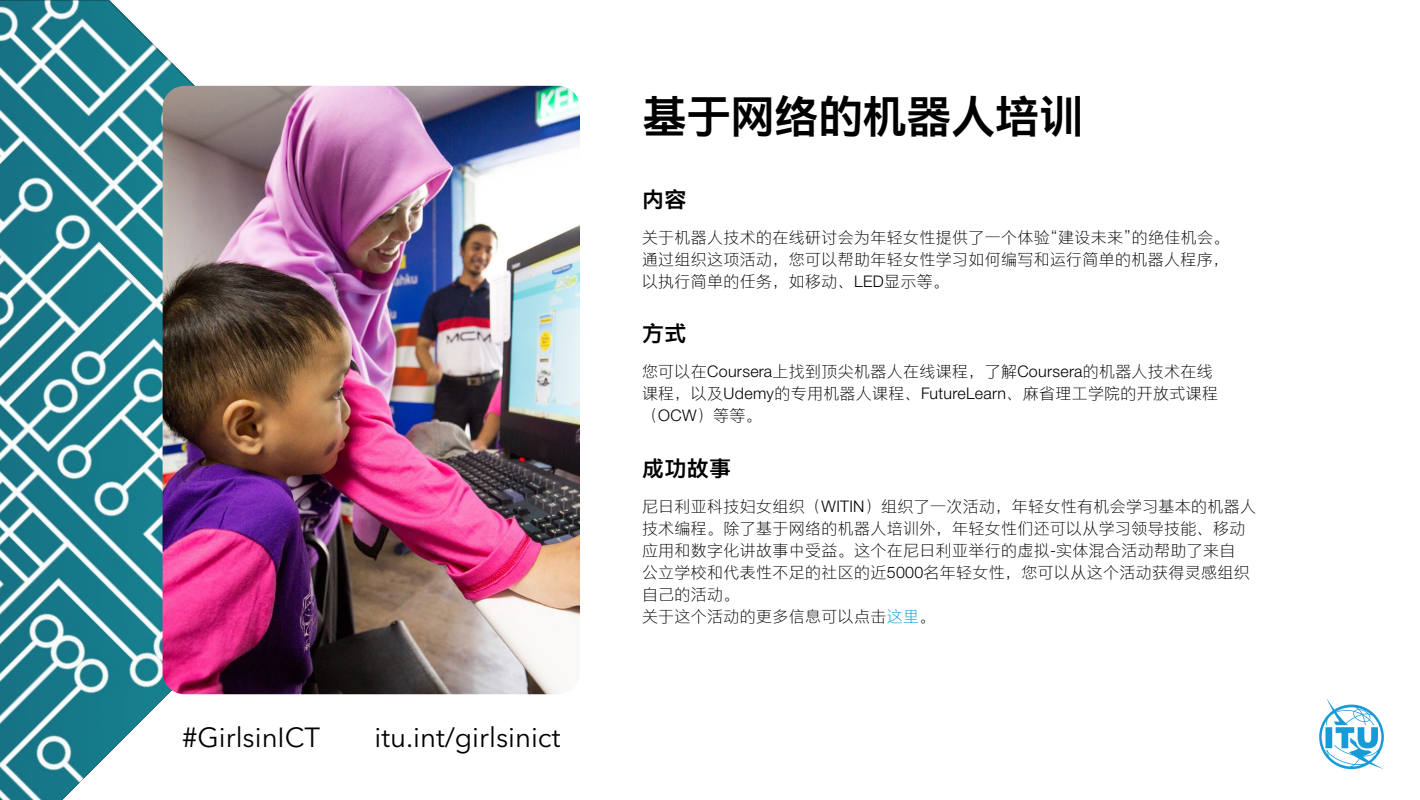
<style>
.page{position:relative;width:1420px;height:800px;background:#fff}
.page>*{position:absolute;margin:0;border:0;box-sizing:border-box;transform-origin:0 0}
.Titre_1{font:45px "M Ying Hei PRC W7";letter-spacing:-.02em;color:#000}
.t1{font:27.5px "Avenir Next LT Pro";color:#000}
.Titre_2{font:22px "M Ying Hei PRC W7";letter-spacing:.02em;color:#000}
.Texte{font:16px/22px "M Ying Hei PRC W3";letter-spacing:.02em;color:#000}
.s1{color:#009cd6}
</style>
<div class="page">
<svg style="left:0;top:0;width:485px;height:800px"></svg>
<svg style="left:1319px;top:698px;width:65px;height:71px"></svg>
<img style="left:163px;top:86px;width:417px;height:608px">
<p class="t1" style="left:182px;top:721px;width:139px">#GirlsinICT</p>
<p class="t1" style="left:374px;top:721px;width:187px">itu.int/girlsinict</p>
<h1 class="Titre_1" style="left:642px;top:89px;width:443px">基于网络的机器人培训</h1>
<h2 class="Titre_2" style="left:642px;top:185px;width:46px">内容</h2>
<p class="Texte" style="left:642px;top:226px;width:589px;text-align:justify">关于机器人技术的在线研讨会为年轻女性提供了一个体验“建设未来”的绝佳机会。通过组织这项活动，您可以帮助年轻女性学习如何编写和运行简单的机器人程序，以执行简单的任务，如移动、LED显示等。</p>
<h2 class="Titre_2" style="left:642px;top:320px;width:46px">方式</h2>
<p class="Texte" style="left:642px;top:361px;width:578px">您可以在Coursera上找到顶尖机器人在线课程，了解Coursera的机器人技术在线课程，以及Udemy的专用机器人课程、FutureLearn、麻省理工学院的开放式课程（OCW）等等。</p>
<h2 class="Titre_2" style="left:642px;top:454px;width:91px">成功故事</h2>
<p class="Texte" style="left:642px;top:495px;width:616px">尼日利亚科技妇女组织（WITIN）组织了一次活动，年轻女性有机会学习基本的机器人技术编程。除了基于网络的机器人培训外，年轻女性们还可以从学习领导技能、移动应用和数字化讲故事中受益。这个在尼日利亚举行的虚拟-实体混合活动帮助了来自<br>公立学校和代表性不足的社区的近5000名年轻女性，您可以从这个活动获得灵感组织自己的活动。</p>
<p class="Texte" style="left:642px;top:605px;width:295px">关于这个活动的更多信息可以点击<span class="s1">这里</span>。</p>
</div>
